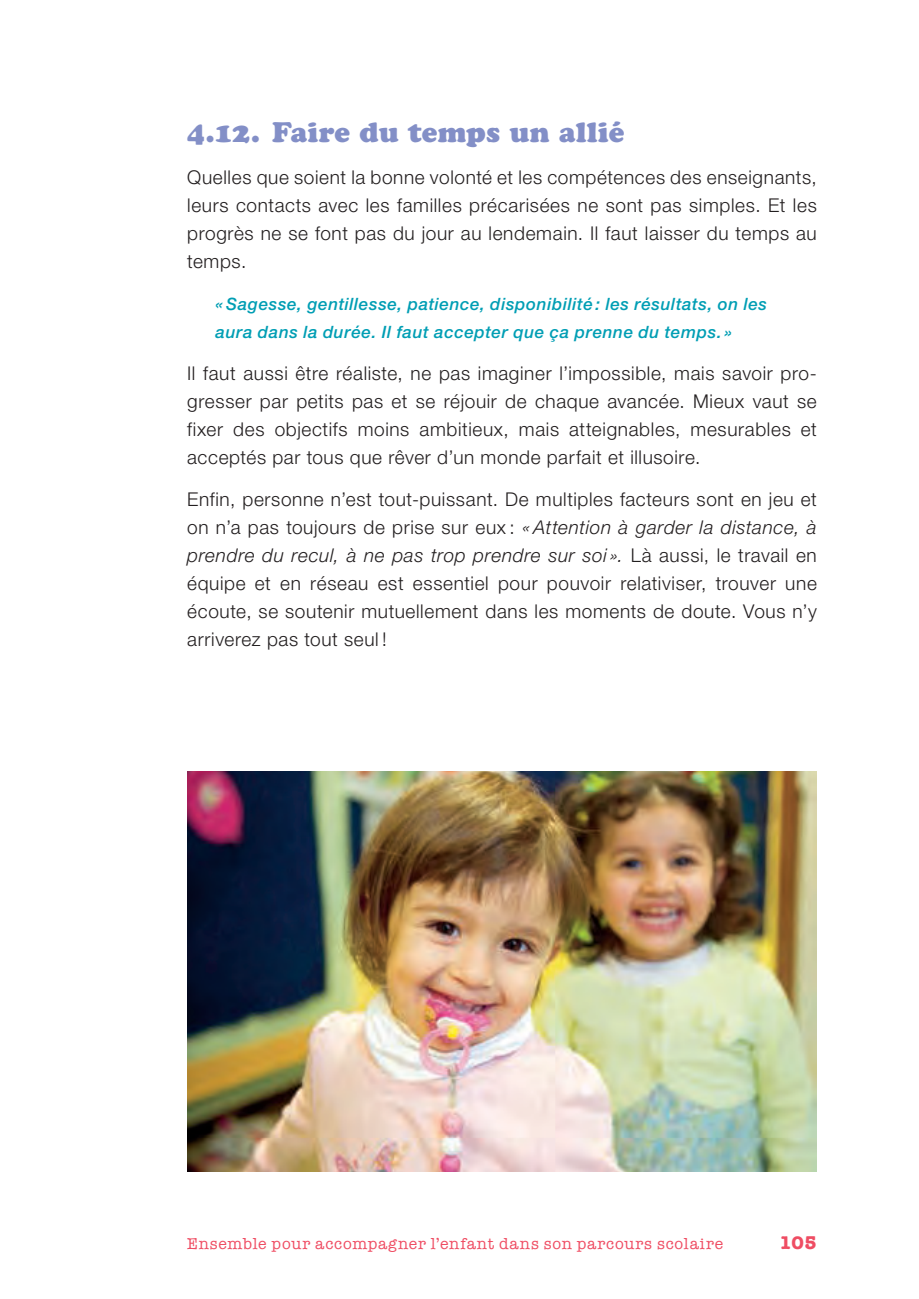
<style>
.page{position:relative;width:919px;height:1299px;background:#fff}
.page>*{position:absolute;margin:0;border:0;box-sizing:border-box;transform-origin:0 0}
.t1{font:28px "Cooper Black Std";letter-spacing:.005em;color:#838fc7}
.t2{font:300 19px/28px "Helvetica Neue LT Pro";letter-spacing:.035em;color:#231f20;text-align:justify}
.t3{font:700 19px "American Typewriter";color:#ef4d63}
.t4{font:italic 500 17px/28px "Helvetica Neue LT Pro";letter-spacing:.035em;color:#009eb4}
.t5{font:16px "American Typewriter";letter-spacing:.045em;color:#ef4d63}
.s1{font-style:italic}
</style>
<div class="page">
<img style="left:187px;top:771px;width:629px;height:400px">
<h1 class="t1" style="left:187px;top:115px;width:438px">4.12. Faire du temps un allié</h1>
<p class="t2" style="left:187px;top:163px;width:631px">Quelles que soient la bonne volonté et les compétences des enseignants, leurs contacts avec les familles précarisées ne sont pas simples. Et les progrès ne se font pas du jour au lendemain. Il faut laisser du temps au temps.</p>
<p class="t4" style="left:215px;top:290px;width:553px">« Sagesse, gentillesse, patience, disponibilité : les résultats, on les aura dans la durée. Il faut accepter que ça prenne du temps. »</p>
<p class="t2" style="left:187px;top:359px;width:631px">Il faut aussi être réaliste, ne pas imaginer l’impossible, mais savoir pro&shy;gresser par petits pas et se réjouir de chaque avancée. Mieux vaut se fixer des objectifs moins ambitieux, mais atteignables, mesurables et acceptés par tous que rêver d’un monde parfait et illusoire.</p>
<p class="t2" style="left:187px;top:485px;width:631px">Enfin, personne n’est tout-puissant. De multiples facteurs sont en jeu et on n’a pas toujours de prise sur eux : <span class="s1">« Attention à garder la distance, à prendre du recul, à ne pas trop prendre sur soi ».</span> Là aussi, le travail en équipe et en réseau est essentiel pour pouvoir relativiser, trouver une écoute, se soutenir mutuellement dans les moments de doute. Vous n’y arriverez pas tout seul !</p>
<p class="t5" style="left:187px;top:1230px;width:537px">Ensemble pour accompagner l’enfant dans son parcours scolaire</p>
<p class="t3" style="left:779px;top:1225px;width:39px">105</p>
</div>
